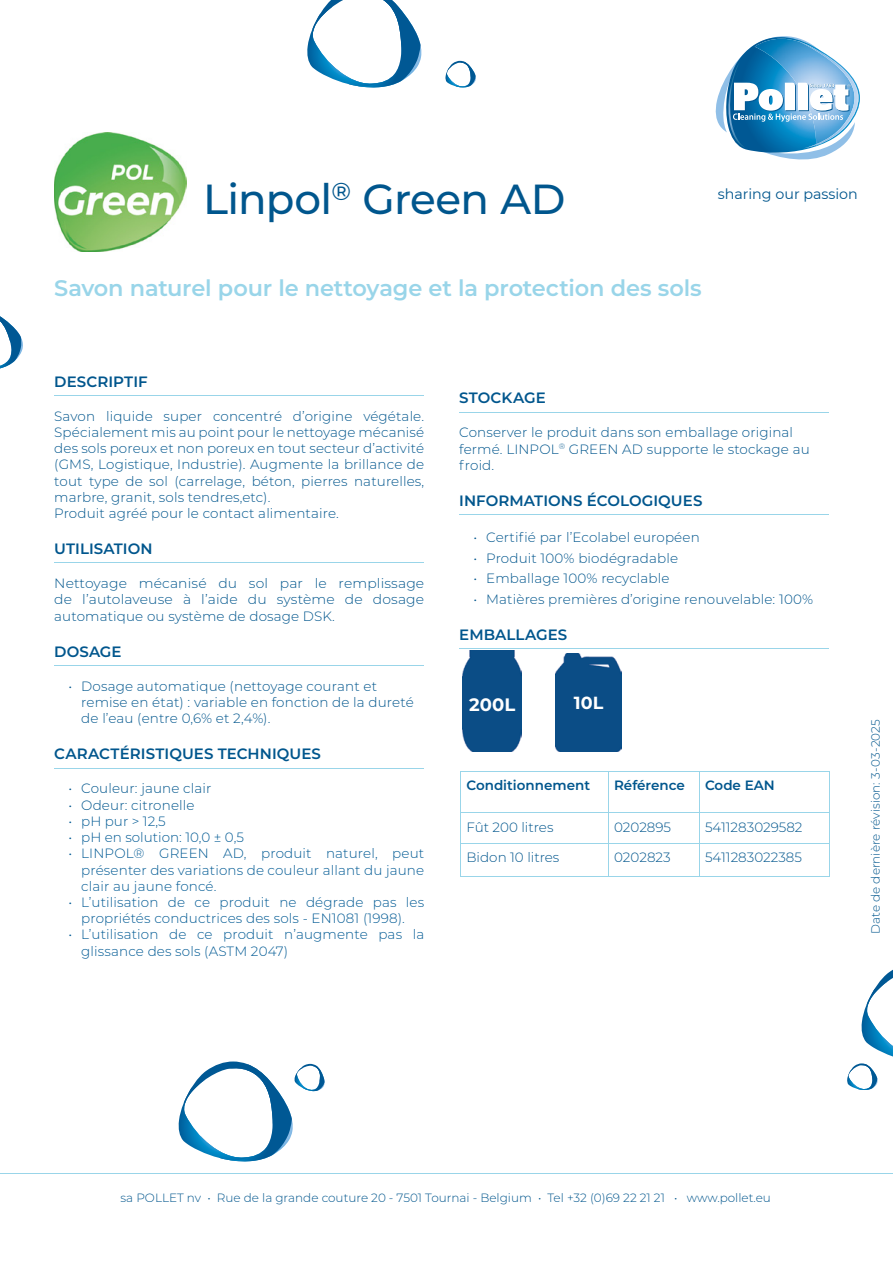
<style>
.page{position:relative;width:893px;height:1263px;background:#fff}
.page>*{position:absolute;margin:0;border:0;box-sizing:border-box;transform-origin:0 0}
.t1{font:500 42px "Montserrat";letter-spacing:-.015em;color:#00568d}
.t2{font:600 22.5px "Montserrat";letter-spacing:-.01em;color:#99d5e9}
.t3{font:700 18px "Montserrat";color:#fff}
.t4{font:700 17.55px "Montserrat";color:#fff}
.t5{font:600 15px "Montserrat";letter-spacing:.005em;color:#00568d}
.t6{font:14.25px "Montserrat";color:#00568d}
.t7{font:300 13.5px/16.2px "Montserrat";letter-spacing:.01em;color:#00568d}
.t8{font:300 13.5px/16.2px "Montserrat";letter-spacing:.01em;color:#005a94;text-align:justify}
.t9{font:600 13.5px "Montserrat";color:#00568d}
.t10{font:300 12px "Montserrat";color:#00568d}
</style>
<div class="page">
<hr style="left:54px;top:395px;width:370px;height:1px;background:#99d5e9">
<hr style="left:54px;top:562px;width:370px;height:1px;background:#99d5e9">
<hr style="left:54px;top:665px;width:370px;height:1px;background:#99d5e9">
<hr style="left:54px;top:768px;width:370px;height:1px;background:#99d5e9">
<hr style="left:459px;top:412px;width:370px;height:1px;background:#99d5e9">
<hr style="left:459px;top:514px;width:370px;height:1px;background:#99d5e9">
<hr style="left:459px;top:648px;width:370px;height:1px;background:#99d5e9">
<svg style="left:307px;top:0;width:115px;height:88px"></svg>
<svg style="left:178px;top:1061px;width:147px;height:101px"></svg>
<svg style="left:445px;top:61px;width:31px;height:27px"></svg>
<svg style="left:0;top:316px;width:23px;height:52px"></svg>
<hr style="left:0;top:1173px;width:893px;height:1px;background:#99d5e9">
<img style="left:54px;top:132px;width:132px;height:120px">
<svg style="left:861px;top:970px;width:32px;height:86px"></svg>
<svg style="left:847px;top:1063px;width:31px;height:27px"></svg>
<div style="left:463px;top:650px;width:59px;height:101px;background:#0b4d86"></div>
<hr style="left:460px;top:771px;width:148px;height:1px;background:#99d5e9">
<hr style="left:460px;top:771px;width:1px;height:41px;background:#99d5e9">
<hr style="left:608px;top:771px;width:91px;height:1px;background:#99d5e9">
<hr style="left:608px;top:771px;width:1px;height:41px;background:#99d5e9">
<hr style="left:699px;top:771px;width:131px;height:1px;background:#99d5e9">
<hr style="left:699px;top:771px;width:1px;height:41px;background:#99d5e9">
<hr style="left:829px;top:771px;width:1px;height:41px;background:#99d5e9">
<hr style="left:460px;top:812px;width:148px;height:1px;background:#99d5e9">
<hr style="left:608px;top:812px;width:91px;height:1px;background:#99d5e9">
<hr style="left:699px;top:812px;width:131px;height:1px;background:#99d5e9">
<hr style="left:460px;top:813px;width:1px;height:30px;background:#99d5e9">
<hr style="left:608px;top:813px;width:1px;height:30px;background:#99d5e9">
<hr style="left:699px;top:813px;width:1px;height:30px;background:#99d5e9">
<hr style="left:829px;top:813px;width:1px;height:30px;background:#99d5e9">
<hr style="left:608px;top:844px;width:1px;height:32px;background:#99d5e9">
<hr style="left:699px;top:844px;width:1px;height:32px;background:#99d5e9">
<hr style="left:460px;top:843px;width:148px;height:1px;background:#99d5e9">
<hr style="left:460px;top:844px;width:1px;height:32px;background:#99d5e9">
<hr style="left:608px;top:843px;width:91px;height:1px;background:#99d5e9">
<hr style="left:699px;top:843px;width:131px;height:1px;background:#99d5e9">
<hr style="left:829px;top:844px;width:1px;height:32px;background:#99d5e9">
<hr style="left:460px;top:876px;width:148px;height:1px;background:#99d5e9">
<hr style="left:608px;top:876px;width:91px;height:1px;background:#99d5e9">
<hr style="left:699px;top:876px;width:131px;height:1px;background:#99d5e9">
<div style="left:555px;top:654px;width:67px;height:98px;background:#0b4d86"></div>
<img style="left:855px;top:81px;width:4px;height:35px">
<svg style="left:715px;top:36px;width:140px;height:124px"></svg>
<h1 class="t1" style="left:203px;top:169px;width:364px">Linpol<sup>®</sup> Green AD</h1>
<p class="t6" style="left:718px;top:184px;width:142px">sharing our passion</p>
<h2 class="t2" style="left:54px;top:272px;width:649px">Savon naturel pour le nettoyage et la protection des sols</h2>
<p class="t5" style="left:54px;top:371px;width:95px">DESCRIPTIF</p>
<p class="t7" style="left:54px;top:407px;width:371px">Savon liquide super concentré d’origine végétale.<br>Spécialement mis au point pour le nettoyage mécanisé des sols poreux et non poreux en tout secteur d’activité (GMS, Logistique, Industrie). Augmente la brillance de tout type de sol (carrelage, béton, pierres naturelles, marbre, granit, sols tendres,etc).<br>Produit agréé pour le contact alimentaire.</p>
<p class="t5" style="left:54px;top:538px;width:100px">UTILISATION</p>
<p class="t7" style="left:54px;top:575px;width:371px;text-align:justify">Nettoyage mécanisé du sol par le remplissage de l’autolaveuse à l’aide du système de dosage automatique ou système de dosage DSK.</p>
<p class="t5" style="left:54px;top:641px;width:69px">DOSAGE</p>
<p class="t7" style="left:81px;top:677px;width:334px;text-indent:-13px">• Dosage automatique (nettoyage courant et remise en état) : variable en fonction de la dureté de l’eau (entre 0,6% et 2,4%).</p>
<p class="t5" style="left:54px;top:743px;width:268px">CARACTÉRISTIQUES TECHNIQUES</p>
<p class="t7" style="left:69px;top:780px;width:144px">• Couleur: jaune clair</p>
<p class="t7" style="left:69px;top:796px;width:128px">• Odeur: citronelle</p>
<p class="t8" style="left:69px;top:812px;width:99px">• pH pur &gt; 12,5</p>
<p class="t8" style="left:69px;top:829px;width:177px">• pH en solution: 10,0 ± 0,5</p>
<p class="t8" style="left:81px;top:845px;width:344px;text-indent:-13px">• LINPOL® GREEN AD, produit naturel, peut présenter des variations de couleur allant du jaune clair au jaune foncé.</p>
<p class="t8" style="left:69px;top:893px;width:357px;text-align:center">• L’utilisation de ce produit ne dégrade pas les propriétés conductrices des sols - EN1081 (1998).</p>
<p class="t8" style="left:81px;top:926px;width:344px;text-indent:-13px">• L’utilisation de ce produit n’augmente pas la glissance des sols (ASTM 2047)</p>
<p class="t5" style="left:459px;top:387px;width:88px">STOCKAGE</p>
<p class="t7" style="left:459px;top:424px;width:352px">Conserver le produit dans son emballage original fermé. LINPOL<sup>®</sup> GREEN AD supporte le stockage au froid.</p>
<p class="t5" style="left:459px;top:490px;width:245px">INFORMATIONS ÉCOLOGIQUES</p>
<p class="t7" style="left:473px;top:529px;width:228px">• Certifié par l’Ecolabel européen</p>
<p class="t7" style="left:473px;top:550px;width:206px">• Produit 100% biodégradable</p>
<p class="t7" style="left:473px;top:570px;width:197px">• Emballage 100% recyclable</p>
<p class="t7" style="left:473px;top:590px;width:341px">• Matières premières d’origine renouvelable: 100%</p>
<p class="t5" style="left:459px;top:624px;width:110px">EMBALLAGES</p>
<h3 class="t3" style="left:469px;top:691px;width:47px">200L</h3>
<p class="t4" style="left:574px;top:690px;width:31px">10L</p>
<p class="t9" style="left:466px;top:776px;width:125px">Conditionnement</p>
<p class="t9" style="left:614px;top:776px;width:72px">Référence</p>
<p class="t9" style="left:705px;top:776px;width:71px">Code EAN</p>
<p class="t7" style="left:466px;top:818px;width:88px">Fût 200 litres</p>
<p class="t7" style="left:614px;top:818px;width:59px">0202895</p>
<p class="t7" style="left:705px;top:818px;width:99px">5411283029582</p>
<p class="t7" style="left:466px;top:849px;width:94px">Bidon 10 litres</p>
<p class="t7" style="left:614px;top:849px;width:58px">0202823</p>
<p class="t7" style="left:705px;top:849px;width:98px">5411283022385</p>
<p class="t10" style="left:867px;top:934px;width:216px;rotate:-90deg">Date de dernière révision: 3-03-2025</p>
<p class="t10" style="left:121px;top:1189px;width:652px">sa POLLET nv • Rue de la grande couture 20 - 7501 Tournai - Belgium • Tel +32 (0)69 22 21 21 • www.pollet.eu</p>
</div>
